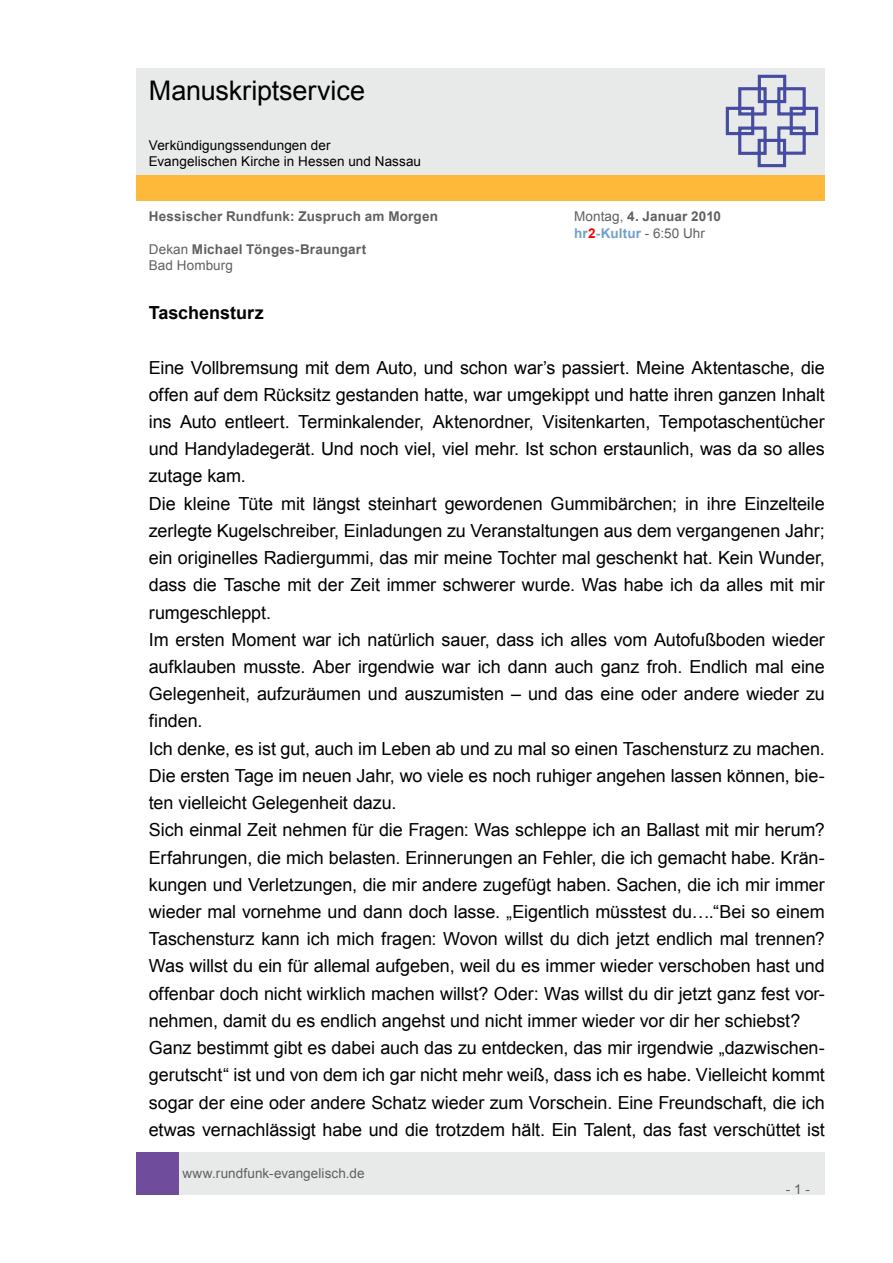
<style>
.page{position:relative;width:893px;height:1263px;background:#fff}
.page>*{position:absolute;margin:0;border:0;box-sizing:border-box;transform-origin:0 0}
.t1{font:27px "Arial";letter-spacing:-.005em;color:#000}
.t2{font:18px/27.2px "Arial";letter-spacing:-.005em;color:#000}
.t3{font:700 18px "Arial";color:#000}
.t4{font:700 13.5px/16.2px "Arial";letter-spacing:.015em;color:#606060}
.t5{font:13.5px/16.2px "Arial";letter-spacing:.005em;color:#606060}
.t6{font:13.5px/16.2px "Arial";letter-spacing:.005em;color:#000}
.s1{font-weight:700}
.s2{font-weight:700;color:#71a0cc}
.s3{font-weight:700;color:#f00}
.s4{font-weight:400}
</style>
<div class="page">
<div style="left:179px;top:1152px;width:646px;height:43px;background:#e8e9e9"></div>
<div style="left:136px;top:1152px;width:43px;height:43px;background:#704c9c"></div>
<div style="left:136px;top:175px;width:689px;height:26px;background:#ffb93a"></div>
<div style="left:136px;top:68px;width:689px;height:106px;background:#e8e9e9"></div>
<svg style="left:725px;top:74px;width:94px;height:94px"></svg>
<h1 class="t1" style="left:149px;top:73px;width:218px">Manuskriptservice</h1>
<p class="t6" style="left:149px;top:137px;width:274px">Verkündigungssendungen der<br>Evangelischen Kirche in Hessen und Nassau</p>
<p class="t4" style="left:149px;top:209px;width:291px">Hessischer Rundfunk: Zuspruch am Morgen</p>
<p class="t5" style="left:574px;top:209px;width:148px">Montag, <span class="s1">4. Januar 2010 </span><span class="s2">hr</span><span class="s3">2</span><span class="s2">-Kultur</span> - 6:50 Uhr</p>
<p class="t4" style="left:149px;top:241px;width:219px"><span class="s4">Dekan</span> Michael Tönges-Braungart<br><span class="s4">Bad Homburg</span></p>
<p class="t3" style="left:149px;top:301px;width:116px">Taschensturz</p>
<p class="t2" style="left:149px;top:354px;width:678px">Eine Vollbremsung mit dem Auto, und schon war’s passiert. Meine Aktentasche, die offen auf dem Rücksitz gestanden hatte, war umgekippt und hatte ihren ganzen Inhalt ins Auto entleert. Terminkalender, Aktenordner, Visitenkarten, Tempotaschentücher und Handyladegerät. Und noch viel, viel mehr. Ist schon erstaunlich, was da so alles zutage kam.<br>Die kleine Tüte mit längst steinhart gewordenen Gummibärchen; in ihre Einzelteile zerlegte Kugelschreiber, Einladungen zu Veranstaltungen aus dem vergangenen Jahr; ein originelles Radiergummi, das mir meine Tochter mal geschenkt hat. Kein Wunder, dass die Tasche mit der Zeit immer schwerer wurde. Was habe ich da alles mit mir rumgeschleppt.<br>Im ersten Moment war ich natürlich sauer, dass ich alles vom Autofußboden wieder aufklauben musste. Aber irgendwie war ich dann auch ganz froh. Endlich mal eine Gelegenheit, aufzuräumen und auszumisten – und das eine oder andere wieder zu finden.<br>Ich denke, es ist gut, auch im Leben ab und zu mal so einen Taschensturz zu machen.<br>Die ersten Tage im neuen Jahr, wo viele es noch ruhiger angehen lassen können, bie&shy;ten vielleicht Gelegenheit dazu.<br>Sich einmal Zeit nehmen für die Fragen: Was schleppe ich an Ballast mit mir herum?<br>Erfahrungen, die mich belasten. Erinnerungen an Fehler, die ich gemacht habe. Krän&shy;kungen und Verletzungen, die mir andere zugefügt haben. Sachen, die ich mir immer wieder mal vornehme und dann doch lasse. „Eigentlich müsstest du….“Bei so einem Taschensturz kann ich mich fragen: Wovon willst du dich jetzt endlich mal trennen?<br>Was willst du ein für allemal aufgeben, weil du es immer wieder verschoben hast und offenbar doch nicht wirklich machen willst? Oder: Was willst du dir jetzt ganz fest vor&shy;nehmen, damit du es endlich angehst und nicht immer wieder vor dir her schiebst?<br>Ganz bestimmt gibt es dabei auch das zu entdecken, das mir irgendwie „dazwischen&shy;gerutscht“ ist und von dem ich gar nicht mehr weiß, dass ich es habe. Vielleicht kommt sogar der eine oder andere Schatz wieder zum Vorschein. Eine Freundschaft, die ich etwas vernachlässigt habe und die trotzdem hält. Ein Talent, das fast verschüttet ist</p>
<p class="t5" style="left:182px;top:1165px;width:184px">www.rundfunk-evangelisch.de</p>
<p class="t5" style="left:786px;top:1181px;width:26px">- 1 -</p>
</div>
